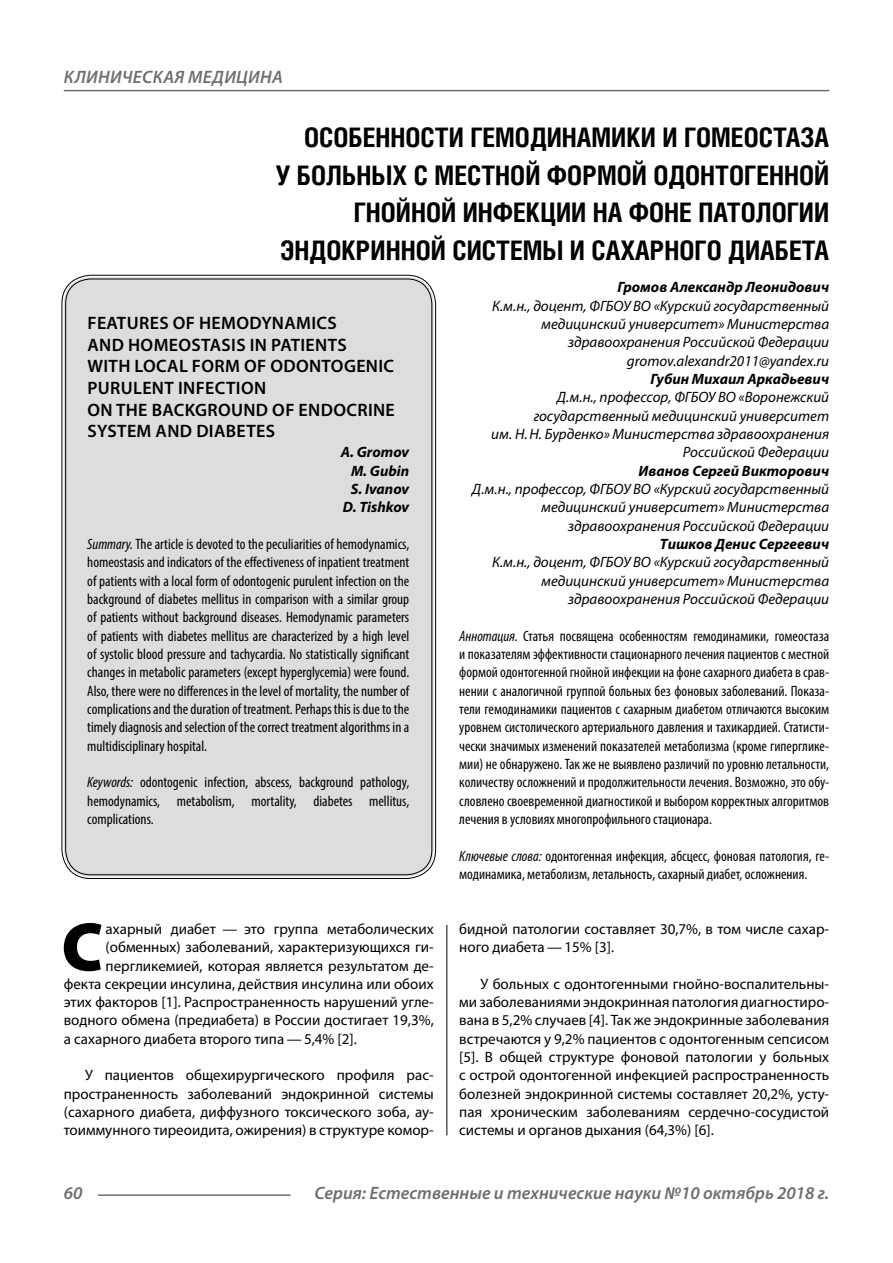
<style>
.page{position:relative;width:893px;height:1263px;background:#fff}
.page>*{position:absolute;margin:0;border:0;box-sizing:border-box;transform-origin:0 0}
.Bukvica{font:900 69.3px "Myriad Pro";color:#000}
.Header{font:700 27px/37.5px "Helios Cond";color:#000;text-align:right}
.Header-eng{font:600 18px/21.6px "Myriad Pro";letter-spacing:.02em;color:#000}
.t1{font:italic 600 18px "Myriad Pro";color:#6e6e6e}
.t2{font:italic 600 18px "Myriad Pro";letter-spacing:.02em;color:#6e6e6e}
.Annotation-eng{font:condensed 15px/18.3px "Myriad Pro";color:#000;text-align:justify}
.Annotation-rus{font:condensed 15px/18.3px "Myriad Pro";color:#000;text-align:justify}
.Normal{font:15px/18.3px "Myriad Pro";color:#000;text-align:justify}
.Author-doc{font:italic 15px/18.3px "Myriad Pro";color:#000;text-align:right}
.Bukvica-2{font:15px "Myriad Pro";color:#000}
.Author{font:italic 700 15px "Myriad Pro";color:#000}
.Author-eng{font:italic 700 15px "Myriad Pro";color:#000}
.Author-email{font:italic 15px "Myriad Pro";color:#000}
.s1{font-style:italic}
</style>
<div class="page">
<hr style="left:98px;top:1194px;width:193px;height:2px;background:#6e6e6e">
<hr style="left:64px;top:90px;width:765px;height:1px;background:#6e6e6e">
<div style="left:64px;top:277px;width:370px;height:600px;background:#ddd;border-radius:27px"></div>
<hr style="left:446px;top:925px;width:1px;height:210px;background:#000">
<p class="t2" style="left:64px;top:66px;width:220px">КЛИНИЧЕСКАЯ МЕДИЦИНА</p>
<p class="Header" style="left:276px;top:118px;width:555px">ОСОБЕННОСТИ ГЕМОДИНАМИКИ И ГОМЕОСТАЗА<br>У БОЛЬНЫХ С МЕСТНОЙ ФОРМОЙ ОДОНТОГЕННОЙ ГНОЙНОЙ ИНФЕКЦИИ НА ФОНЕ ПАТОЛОГИИ ЭНДОКРИННОЙ СИСТЕМЫ И САХАРНОГО ДИАБЕТА</p>
<p class="Author" style="left:617px;top:278px;width:213px">Громов Александр Леонидович</p>
<p class="Author-doc" style="left:492px;top:296px;width:339px">К.м.н., доцент, ФГБОУ ВО «Курский государственный медицинский университет» Министерства здравоохранения Российской Федерации</p>
<p class="Author-email" style="left:627px;top:351px;width:204px">gromov.alexandr2011@yandex.ru</p>
<p class="Author" style="left:650px;top:369px;width:180px">Губин Михаил Аркадьевич</p>
<p class="Author-doc" style="left:491px;top:388px;width:339px">Д.м.н., профессор, ФГБОУ ВО «Воронежский государственный медицинский университет<br>им. Н.Н. Бурденко» Министерства здравоохранения Российской Федерации</p>
<p class="Author" style="left:638px;top:461px;width:192px">Иванов Сергей Викторович</p>
<p class="Author-doc" style="left:472px;top:480px;width:358px">Д.м.н., профессор, ФГБОУ ВО «Курский государственный медицинский университет» Министерства здравоохранения Российской Федерации</p>
<p class="Author" style="left:660px;top:534px;width:171px">Тишков Денис Сергеевич</p>
<p class="Author-doc" style="left:492px;top:553px;width:339px">К.м.н., доцент, ФГБОУ ВО «Курский государственный медицинский университет» Министерства здравоохранения Российской Федерации</p>
<p class="Annotation-rus" style="left:459px;top:626px;width:371px"><span class="s1">Аннотация.</span> Статья посвящена особенностям гемодинамики, гомеостаза и показателям эффективности стационарного лечения пациентов с местной формой одонтогенной гнойной инфекции на фоне сахарного диабета в срав&shy;нении с аналогичной группой больных без фоновых заболеваний. Показа&shy;тели гемодинамики пациентов с сахарным диабетом отличаются высоким уровнем систолического артериального давления и тахикардией. Статисти&shy;чески значимых изменений показателей метаболизма (кроме гиперглике&shy;мии) не обнаружено. Так же не выявлено различий по уровню летальности, количеству осложнений и продолжительности лечения. Возможно, это обу&shy;словлено своевременной диагностикой и выбором корректных алгоритмов лечения в условиях многопрофильного стационара.</p>
<p class="Annotation-rus" style="left:459px;top:846px;width:371px"><span class="s1">Ключевые слова:</span> одонтогенная инфекция, абсцесс, фоновая патология, ге&shy;модинамика, метаболизм, летальность, сахарный диабет, осложнения.</p>
<p class="Header-eng" style="left:87px;top:312px;width:309px">FEATURES OF HEMODYNAMICS<br>AND HOMEOSTASIS IN PATIENTS<br>WITH LOCAL FORM OF ODONTOGENIC<br>PURULENT INFECTION<br>ON THE BACKGROUND OF ENDOCRINE<br>SYSTEM AND DIABETES</p>
<p class="Author-eng" style="left:341px;top:443px;width:70px">A. Gromov</p>
<p class="Author-eng" style="left:351px;top:461px;width:60px">M. Gubin</p>
<p class="Author-eng" style="left:351px;top:479px;width:60px">S. Ivanov</p>
<p class="Author-eng" style="left:343px;top:498px;width:68px">D. Tishkov</p>
<p class="Annotation-eng" style="left:87px;top:535px;width:324px"><span class="s1">Summary.</span> The article is devoted to the peculiarities of hemodynamics, homeostasis and indicators of the effectiveness of inpatient treatment of patients with a local form of odontogenic purulent infection on the background of diabetes mellitus in comparison with a similar group of patients without background diseases. Hemodynamic parameters of patients with diabetes mellitus are characterized by a high level of systolic blood pressure and tachycardia. No statistically significant changes in metabolic parameters (except hyperglycemia) were found.<br>Also, there were no differences in the level of mortality, the number of complications and the duration of treatment. Perhaps this is due to the timely diagnosis and selection of the correct treatment algorithms in a multidisciplinary hospital.</p>
<p class="Annotation-eng" style="left:87px;top:773px;width:323px"><span class="s1">Keywords:</span> odontogenic infection, abscess, background pathology, hemodynamics, metabolism, mortality, diabetes mellitus, complications.</p>
<p class="Bukvica" style="left:61px;top:901px;width:43px">С</p>
<p class="Bukvica-2" style="left:106px;top:919px;width:330px">ахарный диабет — это группа метаболических</p>
<p class="Bukvica-2" style="left:106px;top:938px;width:330px">(обменных) заболеваний, характеризующихся ги-</p>
<p class="Bukvica-2" style="left:106px;top:956px;width:330px">пергликемией, которая является результатом де-</p>
<p class="Bukvica-2" style="left:64px;top:974px;width:371px">фекта секреции инсулина, действия инсулина или обоих</p>
<p class="Bukvica-2" style="left:64px;top:993px;width:371px">этих факторов [1]. Распространенность нарушений угле-</p>
<p class="Bukvica-2" style="left:64px;top:1011px;width:371px">водного обмена (предиабета) в России достигает 19,3%,</p>
<p class="Bukvica-2" style="left:64px;top:1029px;width:295px">а сахарного диабета второго типа — 5,4% [2].</p>
<p class="Normal" style="left:64px;top:1066px;width:371px;text-indent:21px">У пациентов общехирургического профиля рас&shy;пространенность заболеваний эндокринной системы (сахарного диабета, диффузного токсического зоба, ау&shy;тоиммунного тиреоидита, ожирения) в структуре комор-</p>
<p class="Normal" style="left:459px;top:919px;width:371px">бидной патологии составляет 30,7%, в том числе сахар&shy;ного диабета — 15% [3].</p>
<p class="Normal" style="left:459px;top:974px;width:371px;text-indent:21px">У больных с одонтогенными гнойно-воспалительны&shy;ми заболеваниями эндокринная патология диагностиро&shy;вана в 5,2% случаев [4]. Так же эндокринные заболевания встречаются у 9,2% пациентов с одонтогенным сепсисом [5]. В общей структуре фоновой патологии у больных с острой одонтогенной инфекцией распространенность болезней эндокринной системы составляет 20,2%, усту&shy;пая хроническим заболеваниям сердечно-сосудистой системы и органов дыхания (64,3%) [6].</p>
<p class="t1" style="left:64px;top:1182px;width:20px">60</p>
<p class="t1" style="left:314px;top:1182px;width:516px">Серия: Естественные и технические науки №10 октябрь 2018 г.</p>
</div>
